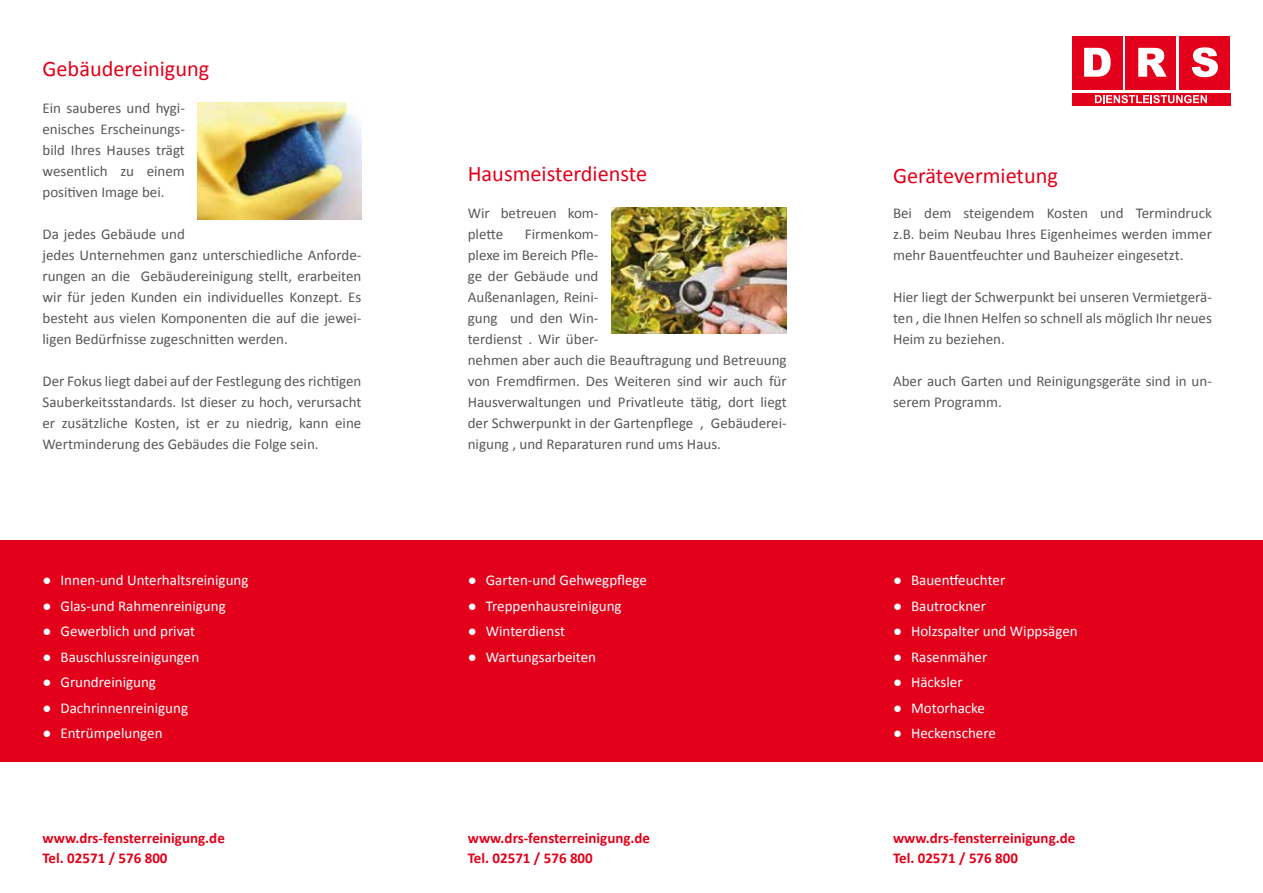
<style>
.page{position:relative;width:1263px;height:893px;background:#fff}
.page>*{position:absolute;margin:0;border:0;box-sizing:border-box;transform-origin:0 0}
.t1{font:22.2px "Calibri";color:#e2001a}
.t2{font:15px/21px "Calibri";color:#58585a;text-align:justify}
.t3{font:15px "Calibri";color:#fff}
.t4{font:700 15px/19.5px "Calibri";color:#e2001a}
.s1{font-family:"Arial"}
</style>
<div class="page">
<div style="left:0;top:540px;width:1263px;height:221px;background:#e2001a"></div>
<div style="left:1071px;top:36px;width:51px;height:54px;background:#e2001a"></div>
<div style="left:1125px;top:36px;width:51px;height:54px;background:#e2001a"></div>
<div style="left:1179px;top:36px;width:51px;height:54px;background:#e2001a"></div>
<svg style="left:1084px;top:48px;width:27px;height:29px"></svg>
<svg style="left:1138px;top:48px;width:28px;height:29px"></svg>
<svg style="left:1192px;top:47px;width:26px;height:30px"></svg>
<div style="left:1071px;top:93px;width:159px;height:13px;background:#e2001a"></div>
<svg style="left:1095px;top:95px;width:112px;height:8px"></svg>
<img style="left:198px;top:102px;width:163px;height:118px">
<img style="left:611px;top:207px;width:176px;height:126px">
<h1 class="t1" style="left:43px;top:55px;width:168px">Gebäudereinigung</h1>
<p class="t2" style="left:43px;top:98px;width:144px">Ein sauberes und hygi&shy;enisches Erscheinungs&shy;bild Ihres Hauses trägt wesentlich zu einem positiven Image bei.</p>
<p class="t2" style="left:43px;top:224px;width:320px;text-align:left">Da jedes Gebäude und<br>jedes Unternehmen ganz unterschiedliche Anforde&shy;rungen an die Gebäudereinigung stellt, erarbeiten wir für jeden Kunden ein individuelles Konzept. Es besteht aus vielen Komponenten die auf die jewei&shy;ligen Bedürfnisse zugeschnitten werden.</p>
<p class="t2" style="left:43px;top:371px;width:320px">Der Fokus liegt dabei auf der Festlegung des richtigen Sauberkeitsstandards. Ist dieser zu hoch, verursacht er zusätzliche Kosten, ist er zu niedrig, kann eine Wertminderung des Gebäudes die Folge sein.</p>
<p class="t3" style="left:43px;top:571px;width:207px"><span class="s1">●</span> Innen-und Unterhaltsreinigung</p>
<p class="t3" style="left:43px;top:596px;width:185px"><span class="s1">●</span> Glas-und Rahmenreinigung</p>
<p class="t3" style="left:43px;top:622px;width:154px"><span class="s1">●</span> Gewerblich und privat</p>
<p class="t3" style="left:43px;top:647px;width:158px"><span class="s1">●</span> Bauschlussreinigungen</p>
<p class="t3" style="left:43px;top:673px;width:115px"><span class="s1">●</span> Grundreinigung</p>
<p class="t3" style="left:43px;top:698px;width:147px"><span class="s1">●</span> Dachrinnenreinigung</p>
<p class="t3" style="left:43px;top:724px;width:122px"><span class="s1">●</span> Entrümpelungen</p>
<h1 class="t1" style="left:468px;top:159px;width:181px">Hausmeisterdienste</h1>
<h1 class="t1" style="left:893px;top:162px;width:166px">Gerätevermietung</h1>
<p class="t2" style="left:468px;top:203px;width:132px">Wir betreuen kom&shy;plette</p>
<p class="t2" style="left:468px;top:224px;width:320px;text-align:left;text-indent:57px">Firmenkom-<br>plexe im Bereich Pfle-<br>ge der Gebäude und<br>Außenanlagen, Reini-<br>gung und den Win-<br>terdienst . Wir über-<br>nehmen aber auch die Beauftragung und Betreuung von Fremdfirmen. Des Weiteren sind wir auch für<br>Hausverwaltungen und Privatleute tätig, dort liegt der Schwerpunkt in der Gartenpflege , Gebäuderei&shy;nigung , und Reparaturen rund ums Haus.</p>
<p class="t3" style="left:468px;top:571px;width:181px"><span class="s1">●</span> Garten-und Gehwegpflege</p>
<p class="t3" style="left:468px;top:596px;width:155px"><span class="s1">●</span> Treppenhausreinigung</p>
<p class="t3" style="left:468px;top:622px;width:99px"><span class="s1">●</span> Winterdienst</p>
<p class="t3" style="left:468px;top:647px;width:130px"><span class="s1">●</span> Wartungsarbeiten</p>
<p class="t2" style="left:893px;top:203px;width:320px">Bei dem steigendem Kosten und Termindruck z.B. beim Neubau Ihres Eigenheimes werden immer mehr Bauentfeuchter und Bauheizer eingesetzt.</p>
<p class="t2" style="left:893px;top:287px;width:320px">Hier liegt der Schwerpunkt bei unseren Vermietgerä&shy;ten , die Ihnen Helfen so schnell als möglich Ihr neues Heim zu beziehen.</p>
<p class="t2" style="left:893px;top:371px;width:320px">Aber auch Garten und Reinigungsgeräte sind in un&shy;serem Programm.</p>
<p class="t3" style="left:893px;top:571px;width:114px"><span class="s1">●</span> Bauentfeuchter</p>
<p class="t3" style="left:893px;top:596px;width:94px"><span class="s1">●</span> Bautrockner</p>
<p class="t3" style="left:893px;top:622px;width:186px"><span class="s1">●</span> Holzspalter und Wippsägen</p>
<p class="t3" style="left:893px;top:647px;width:96px"><span class="s1">●</span> Rasenmäher</p>
<p class="t3" style="left:893px;top:673px;width:71px"><span class="s1">●</span> Häcksler</p>
<p class="t3" style="left:893px;top:698px;width:93px"><span class="s1">●</span> Motorhacke</p>
<p class="t3" style="left:893px;top:724px;width:104px"><span class="s1">●</span> Heckenschere</p>
<p class="t4" style="left:43px;top:828px;width:184px">www.drs-fensterreinigung.de<br>Tel. 02571 / 576 800</p>
<p class="t4" style="left:468px;top:828px;width:184px">www.drs-fensterreinigung.de<br>Tel. 02571 / 576 800</p>
<p class="t4" style="left:893px;top:828px;width:184px">www.drs-fensterreinigung.de<br>Tel. 02571 / 576 800</p>
</div>
